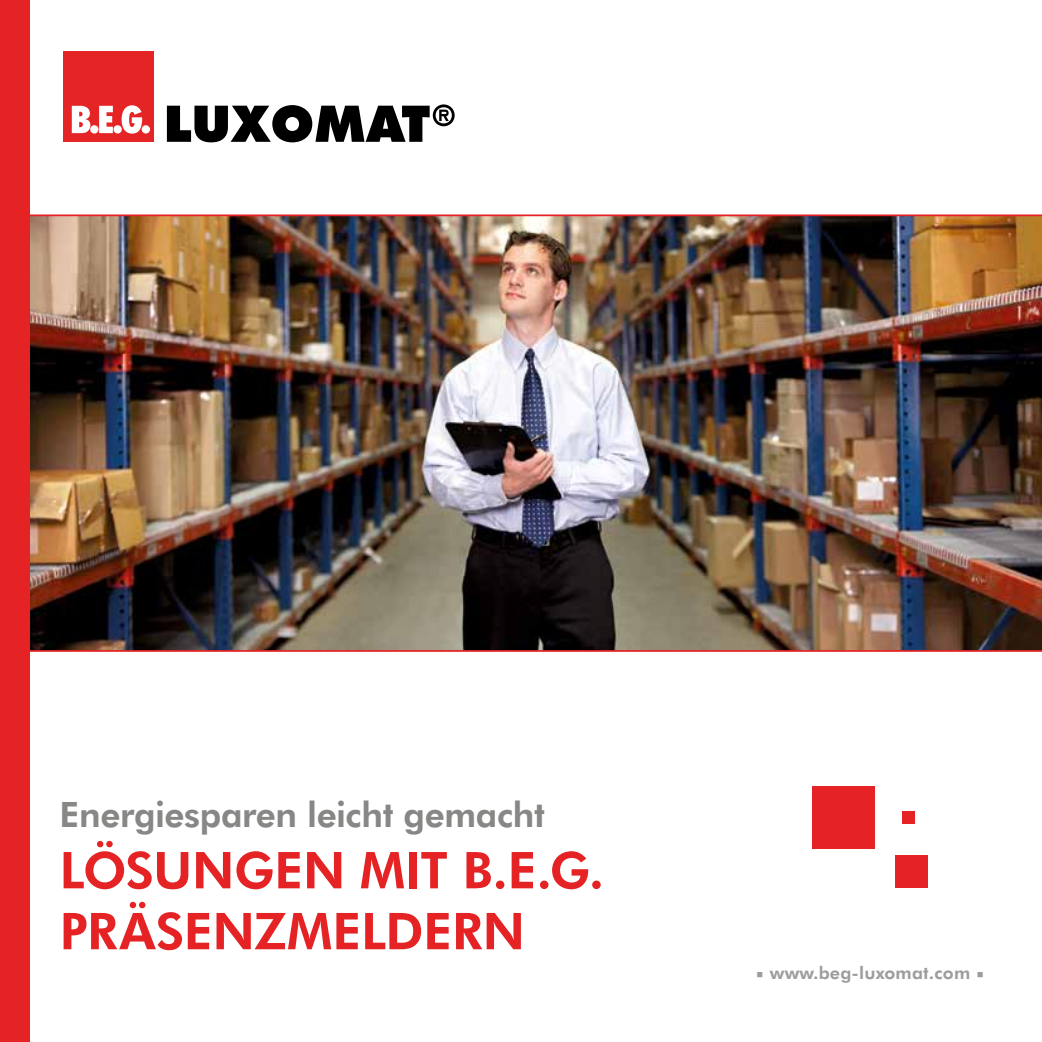
<style>
.page{position:relative;width:1042px;height:1042px;background:#fff}
.page>*{position:absolute;margin:0;border:0;box-sizing:border-box;transform-origin:0 0}
.t1{font:800 50.75px/60.9px "Futura BT";letter-spacing:-.005em;color:#e52325}
.t2{font:800 35px "Futura BT";letter-spacing:-.01em;color:#878786}
.t3{font:800 17.32px "Futura BT";letter-spacing:.01em;color:#9c9d9d}
</style>
<div class="page">
<img style="left:30px;top:216px;width:1012px;height:434px">
<svg style="left:30px;top:106px;width:1012px;height:110px"></svg>
<div style="left:0;top:0;width:30px;height:1042px;background:#e52325"></div>
<hr style="left:0;top:650px;width:1042px;height:2px;background:#e52325">
<div style="left:63px;top:51px;width:91px;height:91px;background:#e52426"></div>
<svg style="left:72px;top:106px;width:18px;height:27px"></svg>
<div style="left:90px;top:125px;width:8px;height:8px;background:#fff;border-radius:50%"></div>
<svg style="left:99px;top:106px;width:14px;height:27px"></svg>
<div style="left:113px;top:125px;width:9px;height:8px;background:#fff;border-radius:50%"></div>
<svg style="left:122px;top:105px;width:20px;height:29px"></svg>
<div style="left:142px;top:125px;width:8px;height:8px;background:#fff;border-radius:50%"></div>
<svg style="left:167px;top:104px;width:288px;height:38px"></svg>
<div style="left:812px;top:786px;width:62px;height:63px;background:#e52325"></div>
<div style="left:895px;top:855px;width:33px;height:33px;background:#e52325"></div>
<div style="left:902px;top:812px;width:12px;height:12px;background:#e52325"></div>
<p class="t2" style="left:60px;top:793px;width:487px">Energiesparen leicht gemacht</p>
<p class="t1" style="left:60px;top:839px;width:546px">LÖSUNGEN MIT B.E.G.<br>PRÄSENZMELDERN</p>
<p class="t3" style="left:756px;top:962px;width:230px">▪ www.beg-luxomat.com ▪</p>
</div>
